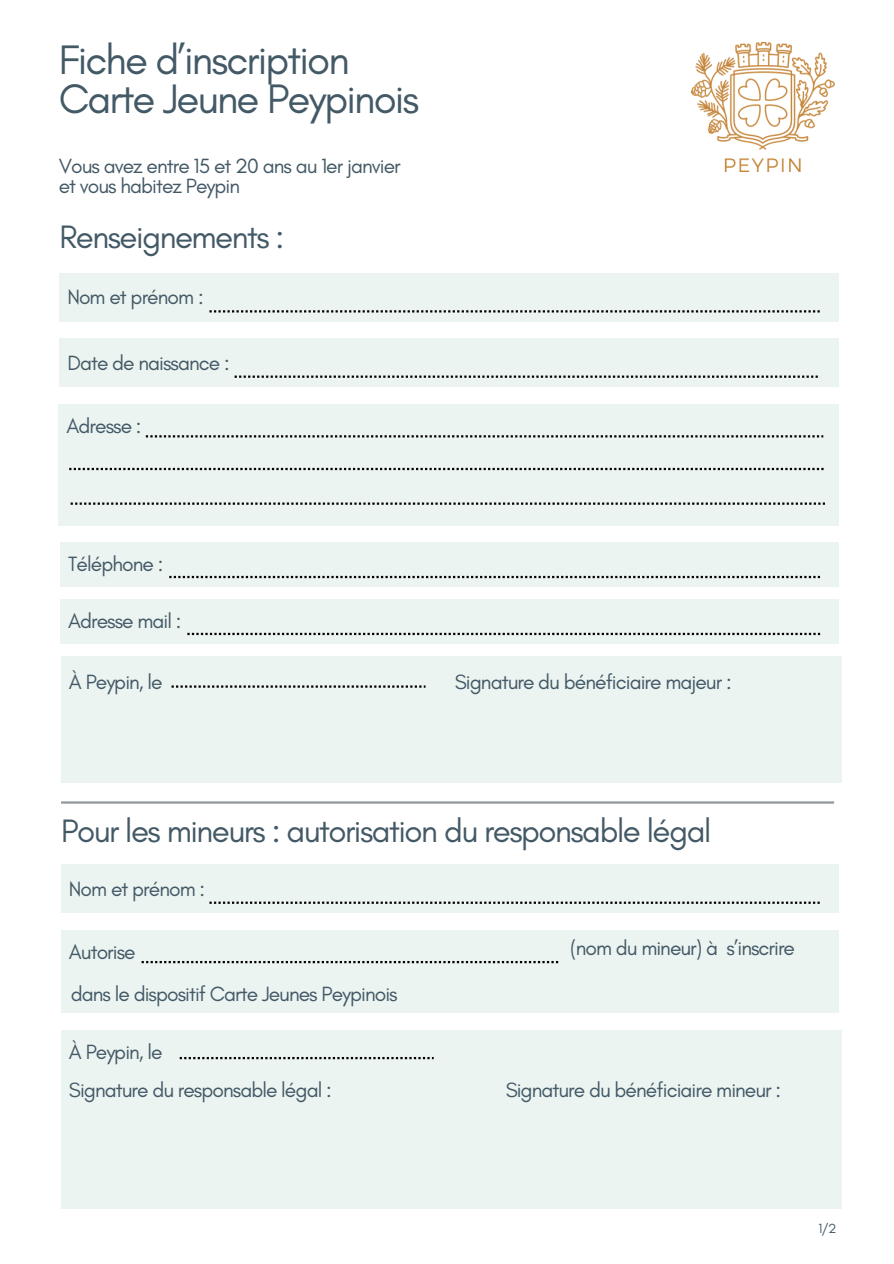
<style>
.page{position:relative;width:894px;height:1264px;background:#fff}
.page>*{position:absolute;margin:0;border:0;box-sizing:border-box;transform-origin:0 0}
.t1{font:42px/39.3px "Glacial Indifference";letter-spacing:-.045em;color:#435966}
.t2{font:33px "Glacial Indifference";letter-spacing:-.045em;color:#435966}
.t3{font:21px/20.2px "Glacial Indifference";letter-spacing:-.045em;color:#435966}
.t4{font:13.5px "Glacial Indifference";color:#435966}
</style>
<div class="page">
<div style="left:59px;top:272px;width:779px;height:49px;background:#ecf4f1"></div>
<div style="left:59px;top:338px;width:779px;height:49px;background:#ecf4f1"></div>
<div style="left:59px;top:404px;width:779px;height:121px;background:#ecf4f1"></div>
<svg style="left:209px;top:310px;width:610px;height:2px"></svg>
<svg style="left:234px;top:375px;width:584px;height:3px"></svg>
<svg style="left:146px;top:435px;width:677px;height:2px"></svg>
<svg style="left:69px;top:468px;width:754px;height:2px"></svg>
<div style="left:60px;top:542px;width:778px;height:44px;background:#ecf4f1"></div>
<svg style="left:169px;top:576px;width:650px;height:2px"></svg>
<div style="left:60px;top:599px;width:778px;height:44px;background:#ecf4f1"></div>
<svg style="left:187px;top:633px;width:632px;height:2px"></svg>
<div style="left:61px;top:864px;width:777px;height:49px;background:#ecf4f1"></div>
<div style="left:61px;top:930px;width:777px;height:82px;background:#ecf4f1"></div>
<svg style="left:209px;top:901px;width:610px;height:2px"></svg>
<svg style="left:141px;top:961px;width:417px;height:2px"></svg>
<svg style="left:71px;top:502px;width:753px;height:3px"></svg>
<div style="left:61px;top:656px;width:780px;height:126px;background:#ecf4f1"></div>
<svg style="left:171px;top:685px;width:254px;height:2px"></svg>
<div style="left:61px;top:1029px;width:780px;height:179px;background:#ecf4f1"></div>
<svg style="left:180px;top:1057px;width:253px;height:2px"></svg>
<hr style="left:61px;top:801px;width:772px;height:2px;background:#90989d">
<img style="left:691px;top:42px;width:143px;height:130px">
<p class="t1" style="left:59px;top:39px;width:362px">Fiche d’inscription<br>Carte Jeune Peypinois</p>
<p class="t3" style="left:59px;top:155px;width:343px">Vous avez entre 15 et 20 ans au 1er janvier et vous habitez Peypin</p>
<p class="t2" style="left:59px;top:216px;width:226px">Renseignements :</p>
<h1 class="t3" style="left:67px;top:286px;width:138px">Nom et prénom :</h1>
<h3 class="t3" style="left:67px;top:352px;width:164px">Date de naissance :</h3>
<p class="t3" style="left:67px;top:416px;width:76px">Adresse :</p>
<h2 class="t3" style="left:68px;top:554px;width:97px">Téléphone :</h2>
<p class="t3" style="left:68px;top:611px;width:115px">Adresse mail :</p>
<p class="t3" style="left:69px;top:671px;width:95px">À Peypin, le</p>
<p class="t3" style="left:454px;top:671px;width:278px">Signature du bénéficiaire majeur :</p>
<p class="t2" style="left:61px;top:810px;width:651px">Pour les mineurs : autorisation du responsable légal</p>
<p class="t3" style="left:69px;top:878px;width:138px">Nom et prénom :</p>
<p class="t3" style="left:69px;top:941px;width:68px">Autorise</p>
<p class="t3" style="left:71px;top:983px;width:328px">dans le dispositif Carte Jeunes Peypinois</p>
<p class="t3" style="left:570px;top:937px;width:226px">(nom du mineur) à s’inscrire</p>
<h3 class="t3" style="left:69px;top:1041px;width:95px">À Peypin, le</h3>
<p class="t3" style="left:69px;top:1079px;width:264px">Signature du responsable légal :</p>
<p class="t3" style="left:505px;top:1079px;width:277px">Signature du bénéficiaire mineur :</p>
<h3 class="t4" style="left:818px;top:1220px;width:20px">1/2</h3>
</div>
